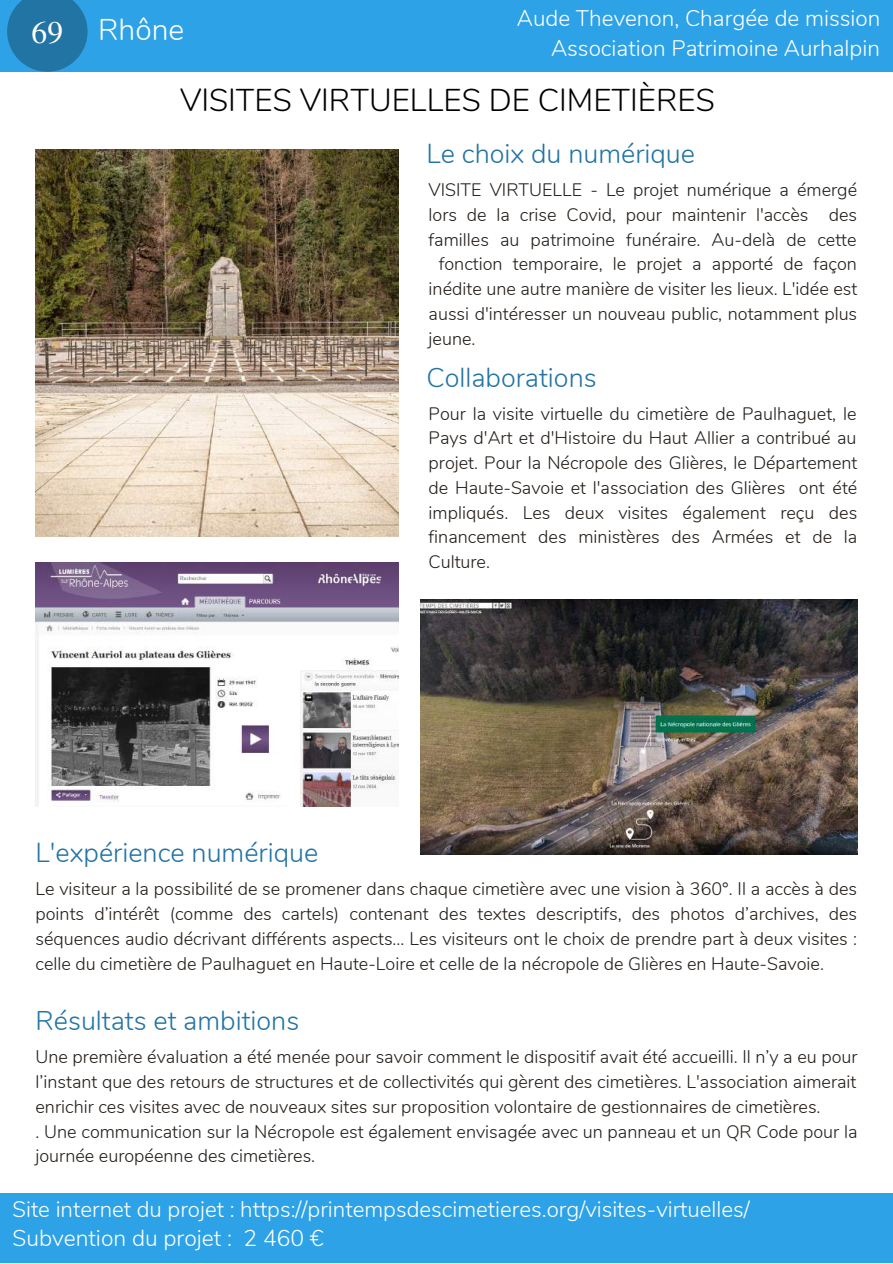
<style>
.page{position:relative;width:893px;height:1264px;background:#fff}
.page>*{position:absolute;margin:0;border:0;box-sizing:border-box;transform-origin:0 0}
.t1{font:300 31.5px "Nunito";color:#000}
.t2{font:31.5px "Te X Gyre Termes";color:#fff}
.t3{font:300 30px "Nunito";color:#fff}
.t4{font:300 27px "Nunito";color:#2174a4}
.t5{font:300 22.8px "Nunito";color:#fff}
.t6{font:300 22.5px "Nunito";color:#fff}
.t7{font:300 22.35px "Nunito";color:#fff}
.t8{font:300 18px/24.8px "Nunito";color:#221c17;text-align:justify}
</style>
<div class="page">
<div style="left:0;top:1193px;width:892px;height:69px;background:#2da2e6"></div>
<div style="left:0;top:0;width:892px;height:72px;background:#2da2e6"></div>
<svg style="left:7px;top:0;width:81px;height:72px"></svg>
<img style="left:35px;top:150px;width:364px;height:386px">
<img style="left:35px;top:562px;width:364px;height:244px">
<img style="left:420px;top:599px;width:437px;height:255px">
<h1 class="t2" style="left:32px;top:10px;width:33px">69</h1>
<h2 class="t3" style="left:98px;top:10px;width:88px">Rhône</h2>
<p class="t6" style="left:517px;top:3px;width:365px">Aude Thevenon, Chargée de mission</p>
<p class="t6" style="left:551px;top:33px;width:330px">Association Patrimoine Aurhalpin</p>
<h1 class="t1" style="left:180px;top:79px;width:536px">VISITES VIRTUELLES DE CIMETIÈRES</h1>
<h3 class="t4" style="left:426px;top:136px;width:270px">Le choix du numérique</h3>
<p class="t8" style="left:428px;top:178px;width:430px">VISITE VIRTUELLE - Le projet numérique a émergé</p>
<p class="t8" style="left:428px;top:203px;width:430px">lors de la crise Covid, pour maintenir l'accès des</p>
<p class="t8" style="left:428px;top:227px;width:429px">familles au patrimoine funéraire. Au-delà de cette</p>
<p class="t8" style="left:438px;top:252px;width:420px">fonction temporaire, le projet a apporté de façon</p>
<p class="t8" style="left:428px;top:277px;width:430px">inédite une autre manière de visiter les lieux. L'idée est</p>
<p class="t8" style="left:428px;top:301px;width:430px">aussi d'intéresser un nouveau public, notamment plus</p>
<p class="t8" style="left:428px;top:326px;width:48px">jeune.</p>
<h3 class="t4" style="left:426px;top:359px;width:172px">Collaborations</h3>
<p class="t8" style="left:428px;top:401px;width:430px">Pour la visite virtuelle du cimetière de Paulhaguet, le Pays d'Art et d'Histoire du Haut Allier a contribué au projet. Pour la Nécropole des Glières, le Département de Haute-Savoie et l'association des Glières ont été impliqués. Les deux visites également reçu des financement des ministères des Armées et de la Culture.</p>
<h3 class="t4" style="left:35px;top:834px;width:284px">L'expérience numérique</h3>
<p class="t8" style="left:35px;top:877px;width:823px">Le visiteur a la possibilité de se promener dans chaque cimetière avec une vision à 360°. Il a accès à des points d’intérêt (comme des cartels) contenant des textes descriptifs, des photos d’archives, des séquences audio décrivant différents aspects… Les visiteurs ont le choix de prendre part à deux visites : celle du cimetière de Paulhaguet en Haute-Loire et celle de la nécropole de Glières en Haute-Savoie.</p>
<h3 class="t4" style="left:35px;top:1002px;width:265px">Résultats et ambitions</h3>
<p class="t8" style="left:35px;top:1045px;width:823px;text-align:left">Une première évaluation a été menée pour savoir comment le dispositif avait été accueilli. Il n’y a eu pour l’instant que des retours de structures et de collectivités qui gèrent des cimetières. L'association aimerait enrichir ces visites avec de nouveaux sites sur proposition volontaire de gestionnaires de cimetières.<br>. Une communication sur la Nécropole est également envisagée avec un panneau et un QR Code pour la journée européenne des cimetières.</p>
<p class="t7" style="left:13px;top:1194px;width:738px">Site internet du projet : https://printempsdescimetieres.org/visites-virtuelles/</p>
<p class="t5" style="left:13px;top:1222px;width:312px">Subvention du projet : 2 460 €</p>
</div>
